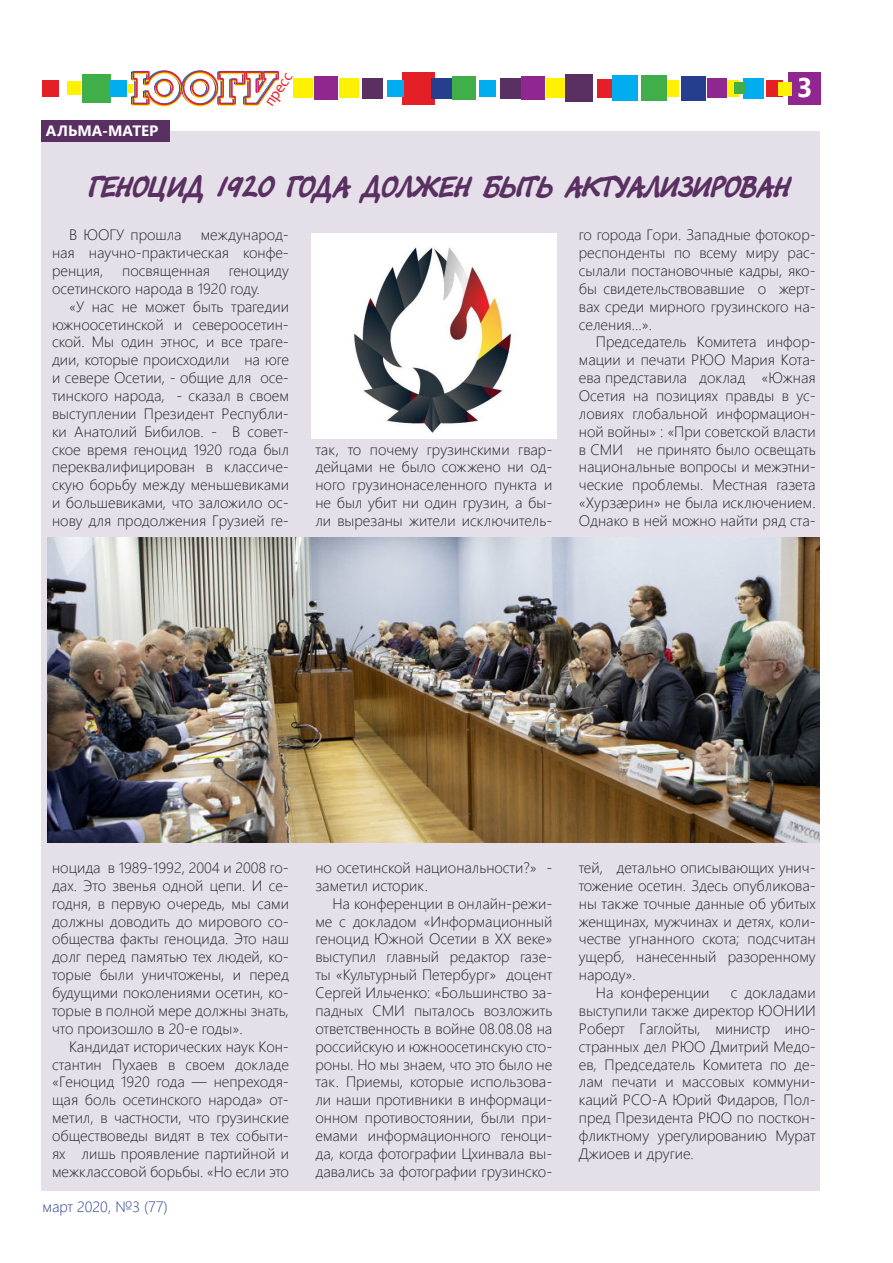
<style>
.page{position:relative;width:893px;height:1263px;background:#fff}
.page>*{position:absolute;margin:0;border:0;box-sizing:border-box;transform-origin:0 0}
.статьи{font:30px "Tagir CTT";color:#5a2f61}
.t1{font:700 27px "Segoe UI";color:#fff}
.t2{font:15.75px "Candara";color:#e41f25}
.статьи-2{font:300 15px/17.9px "Segoe UI";color:#231f20;text-align:justify}
.t3{font:300 15px "Segoe UI";color:#253f8e}
.статьи-3{font:700 15px "Segoe UI";color:#fff}
</style>
<div class="page">
<div style="left:788px;top:72px;width:33px;height:33px;background:#90268f"></div>
<div style="left:402px;top:72px;width:33px;height:33px;background:#e41f25"></div>
<div style="left:339px;top:79px;width:20px;height:19px;background:#fff101"></div>
<div style="left:124px;top:84px;width:9px;height:9px;background:#fff101"></div>
<div style="left:500px;top:78px;width:20px;height:21px;background:#5a2f61"></div>
<div style="left:362px;top:78px;width:21px;height:21px;background:#5a2f61"></div>
<div style="left:479px;top:80px;width:16px;height:17px;background:#00aeef"></div>
<div style="left:387px;top:80px;width:17px;height:17px;background:#00aeef"></div>
<div style="left:431px;top:78px;width:21px;height:21px;background:#253f8e"></div>
<div style="left:452px;top:76px;width:24px;height:24px;background:#40ae49"></div>
<div style="left:521px;top:77px;width:24px;height:23px;background:#90268f"></div>
<div style="left:314px;top:77px;width:24px;height:23px;background:#90268f"></div>
<div style="left:546px;top:79px;width:20px;height:19px;background:#fff101"></div>
<div style="left:294px;top:79px;width:19px;height:19px;background:#fff101"></div>
<div style="left:565px;top:74px;width:28px;height:28px;background:#5a2f61"></div>
<div style="left:597px;top:79px;width:19px;height:19px;background:#e41f25"></div>
<div style="left:612px;top:75px;width:26px;height:26px;background:#00aeef"></div>
<div style="left:743px;top:78px;width:21px;height:21px;background:#00aeef"></div>
<div style="left:663px;top:80px;width:16px;height:17px;background:#fff101"></div>
<div style="left:723px;top:80px;width:17px;height:17px;background:#fff101"></div>
<div style="left:681px;top:76px;width:25px;height:25px;background:#253f8e"></div>
<div style="left:641px;top:75px;width:26px;height:26px;background:#40ae49"></div>
<div style="left:82px;top:74px;width:29px;height:29px;background:#40ae49"></div>
<div style="left:734px;top:82px;width:12px;height:12px;background:#40ae49"></div>
<div style="left:767px;top:80px;width:16px;height:17px;background:#e41f25"></div>
<div style="left:43px;top:80px;width:16px;height:17px;background:#e41f25"></div>
<div style="left:707px;top:79px;width:19px;height:19px;background:#90268f"></div>
<div style="left:778px;top:82px;width:14px;height:14px;background:#fff101"></div>
<div style="left:67px;top:82px;width:14px;height:13px;background:#fff101"></div>
<img style="left:131px;top:70px;width:148px;height:36px">
<div style="left:110px;top:80px;width:17px;height:17px;background:#00aeef"></div>
<div style="left:42px;top:131px;width:778px;height:1060px;background:#e5dfe9"></div>
<div style="left:42px;top:120px;width:128px;height:21px;background:#5a2f61"></div>
<img style="left:311px;top:234px;width:245px;height:204px">
<img style="left:48px;top:538px;width:772px;height:304px">
<p class="статьи-3" style="left:46px;top:116px;width:114px">АЛЬМА-МАТЕР</p>
<p class="t2" style="left:260px;top:99px;width:39px;rotate:-56deg">пресс</p>
<h2 class="t1" style="left:797px;top:62px;width:17px">3</h2>
<p class="статьи" style="left:89px;top:169px;width:703px">ГЕНОЦИД 1920 ГОДА ДОЛЖЕН БЫТЬ АКТУАЛИЗИРОВАН</p>
<p class="статьи-2" style="left:69px;top:225px;width:114px">В ЮОГУ прошла</p>
<p class="статьи-2" style="left:52px;top:225px;width:238px;text-indent:149px">международ&shy;ная научно-практическая конфе&shy;ренция, посвященная геноциду осетинского народа в 1920 году.</p>
<p class="статьи-2" style="left:52px;top:296px;width:238px;text-indent:17px">«У нас не может быть трагедии южноосетинской и североосетин&shy;ской. Мы один этнос, и все траге&shy;дии, которые происходили на юге и севере Осетии, - общие для осе&shy;тинского народа, - сказал в своем выступлении Президент Республи&shy;ки Анатолий Бибилов. - В совет&shy;ское время геноцид 1920 года был переквалифицирован в классиче&shy;скую борьбу между меньшевиками и большевиками, что заложило ос&shy;нову для продолжения Грузией ге-</p>
<p class="статьи-2" style="left:315px;top:439px;width:238px">так, то почему грузинскими гвар&shy;дейцами не было сожжено ни од&shy;ного грузинонаселенного пункта и не был убит ни один грузин, а бы&shy;ли вырезаны жители исключитель-</p>
<p class="статьи-2" style="left:579px;top:225px;width:238px">го города Гори. Западные фотокор&shy;респонденты по всему миру рас&shy;сылали постановочные кадры, яко&shy;бы свидетельствовавшие о жерт&shy;вах среди мирного грузинского на&shy;селения...».</p>
<p class="статьи-2" style="left:579px;top:332px;width:238px;text-indent:17px">Председатель Комитета инфор&shy;мации и печати РЮО Мария Кота&shy;ева представила доклад «Южная Осетия на позициях правды в ус&shy;ловиях глобальной информацион&shy;ной войны» : «При советской власти в СМИ не принято было освещать национальные вопросы и межэтни&shy;ческие проблемы. Местная газета «Хурзæрин» не была исключением.<br>Однако в ней можно найти ряд ста-</p>
<p class="статьи-2" style="left:52px;top:857px;width:238px">ноцида в 1989-1992, 2004 и 2008 го&shy;дах. Это звенья одной цепи. И се&shy;годня, в первую очередь, мы сами должны доводить до мирового со&shy;общества факты геноцида. Это наш долг перед памятью тех людей, ко&shy;торые были уничтожены, и перед будущими поколениями осетин, ко&shy;торые в полной мере должны знать, что произошло в 20-е годы».</p>
<p class="статьи-2" style="left:52px;top:1036px;width:238px;text-indent:17px">Кандидат исторических наук Кон&shy;стантин Пухаев в своем докладе «Геноцид 1920 года — непреходя&shy;щая боль осетинского народа» от&shy;метил, в частности, что грузинские обществоведы видят в тех событи&shy;ях лишь проявление партийной и межклассовой борьбы. «Но если это</p>
<p class="t3" style="left:43px;top:1193px;width:127px">март 2020, №3 (77)</p>
<p class="статьи-2" style="left:315px;top:857px;width:238px">но осетинской национальности?» - заметил историк.</p>
<p class="статьи-2" style="left:315px;top:893px;width:238px;text-indent:17px">На конференции в онлайн-режи&shy;ме с докладом «Информационный геноцид Южной Осетии в XX веке» выступил главный редактор газе&shy;ты «Культурный Петербург» доцент Сергей Ильченко: «Большинство за&shy;падных СМИ пыталось возложить ответственность в войне 08.08.08 на российскую и южноосетинскую сто&shy;роны. Но мы знаем, что это было не так. Приемы, которые использова&shy;ли наши противники в информаци&shy;онном противостоянии, были при&shy;емами информационного геноци&shy;да, когда фотографии Цхинвала вы&shy;давались за фотографии грузинско-</p>
<p class="статьи-2" style="left:579px;top:857px;width:238px">тей, детально описывающих унич&shy;тожение осетин. Здесь опубликова&shy;ны также точные данные об убитых женщинах, мужчинах и детях, коли&shy;честве угнанного скота; подсчитан ущерб, нанесенный разоренному народу».</p>
<p class="статьи-2" style="left:596px;top:982px;width:115px">На конференции</p>
<p class="статьи-2" style="left:579px;top:982px;width:238px;text-indent:152px">с докладами выступили также директор ЮОНИИ Роберт Гаглойты, министр ино&shy;странных дел РЮО Дмитрий Медо&shy;ев, Председатель Комитета по де&shy;лам печати и массовых коммуни&shy;каций РСО-А Юрий Фидаров, Пол&shy;пред Президента РЮО по посткон&shy;фликтному урегулированию Мурат Джиоев и другие.</p>
</div>
